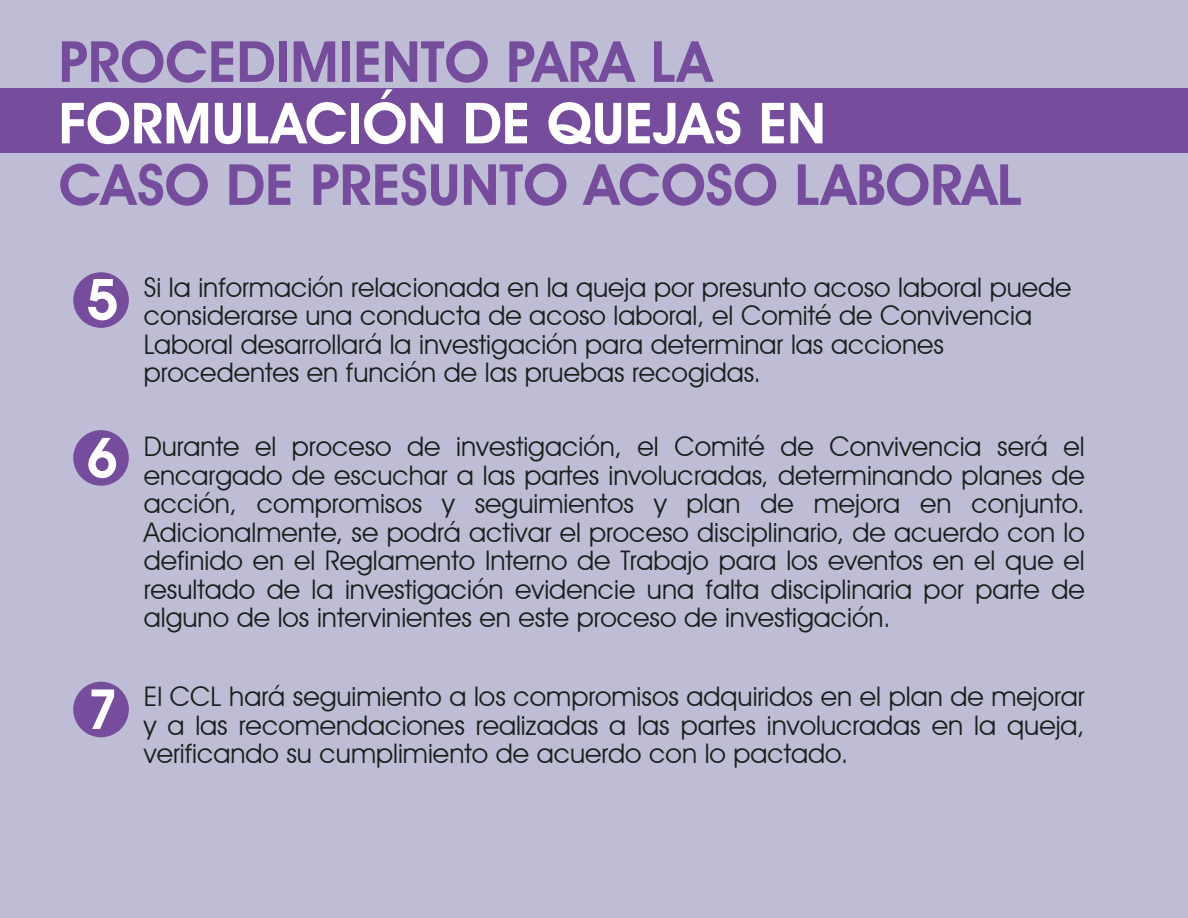
<style>
.page{position:relative;width:1188px;height:918px;background:#bfbdd5}
.page>*{position:absolute;margin:0;border:0;box-sizing:border-box;transform-origin:0 0}
.t1{font:600 57px "Avant Garde IT Cby BT";color:#764c9c}
.t2{font:600 57px "Avant Garde IT Cby BT";color:#fff}
.t3{font:27px/28.5px "Avant Garde IT Cby BT";color:#1a1f1e;text-align:justify}
.s1{font-weight:600;font-size:57px;color:#fff}
.s2{font-weight:600;font-size:55.5px;color:#fff}
</style>
<div class="page">
<div style="left:0;top:89px;width:1188px;height:64px;background:#764c9c"></div>
<div style="left:73px;top:272px;width:56px;height:56px;background:#764c9c;border-radius:50%"></div>
<div style="left:73px;top:430px;width:56px;height:56px;background:#764c9c;border-radius:50%"></div>
<div style="left:73px;top:682px;width:56px;height:55px;background:#764c9c;border-radius:50%"></div>
<h1 class="t1" style="left:59px;top:27px;width:655px">PROCEDIMIENTO PARA LA</h1>
<h1 class="t2" style="left:59px;top:89px;width:769px">FORMULACIÓN DE QUEJAS EN</h1>
<h1 class="t1" style="left:59px;top:150px;width:965px">CASO DE PRESUNTO ACOSO LABORAL</h1>
<p class="t3" style="left:144px;top:273px;width:929px;text-align:left;text-indent:-58px"><span class="s1">5</span> Si la información relacionada en la queja por presunto acoso laboral puede considerarse una conducta de acoso laboral, el Comité de Convivencia Laboral desarrollará la investigación para determinar las acciones procedentes en función de las pruebas recogidas.</p>
<p class="t3" style="left:144px;top:432px;width:943px;text-indent:-58px"><span class="s2">6</span> Durante el proceso de investigación, el Comité de Convivencia será el encargado de escuchar a las partes involucradas, determinando planes de acción, compromisos y seguimientos y plan de mejora en conjunto.<br>Adicionalmente, se podrá activar el proceso disciplinario, de acuerdo con lo definido en el Reglamento Interno de Trabajo para los eventos en el que el resultado de la investigación evidencie una falta disciplinaria por parte de alguno de los intervinientes en este proceso de investigación.</p>
<p class="t3" style="left:144px;top:682px;width:942px;text-indent:-58px"><span class="s2">7</span> El CCL hará seguimiento a los compromisos adquiridos en el plan de mejorar y a las recomendaciones realizadas a las partes involucradas en la queja, verificando su cumplimiento de acuerdo con lo pactado.</p>
</div>
